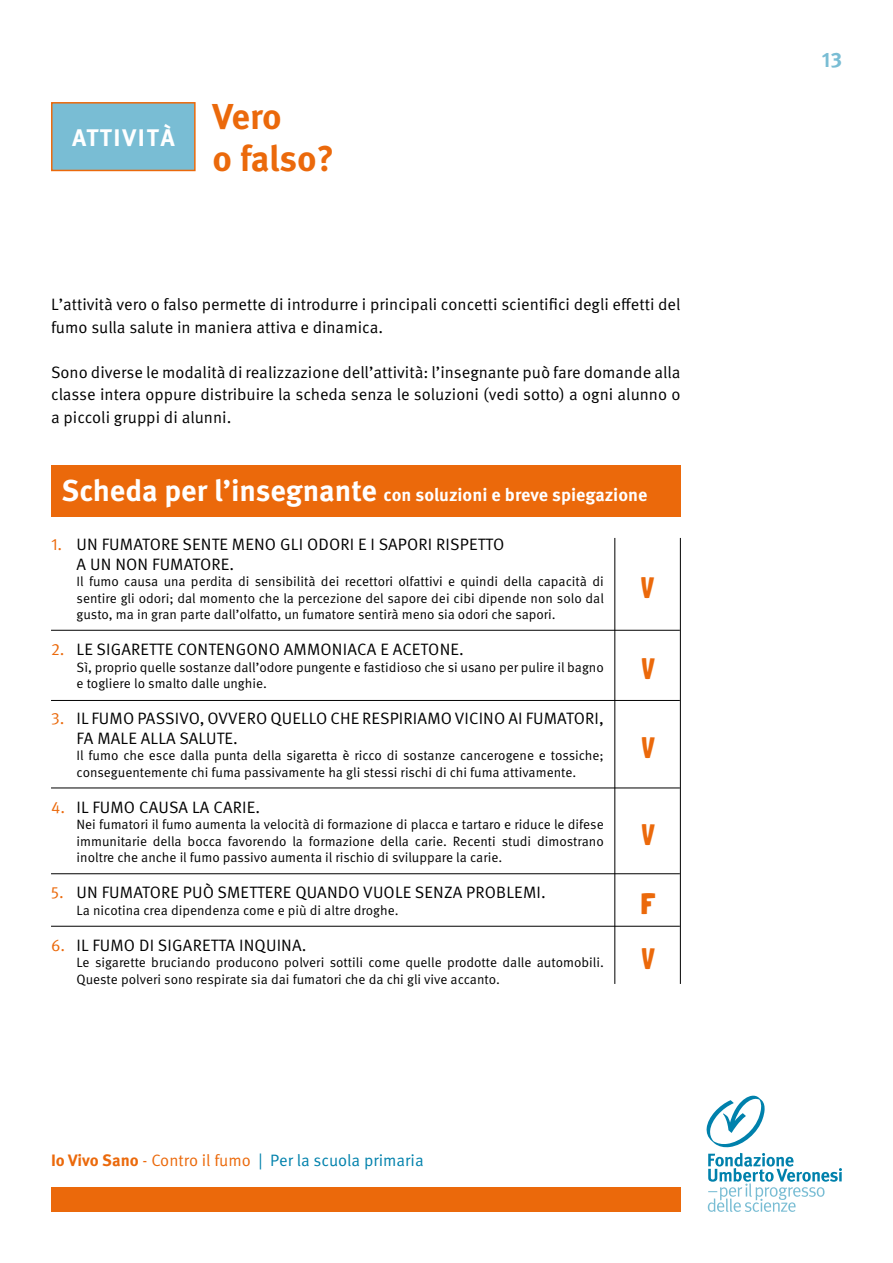
<style>
.page{position:relative;width:893px;height:1263px;background:#fff}
.page>*{position:absolute;margin:0;border:0;box-sizing:border-box;transform-origin:0 0}
.t1{font:700 36px/42px "Meta Pro";letter-spacing:-.01em;color:#eb690b}
.t2{font:30px/54.9px "Londrina Solid";color:#eb690b}
.t3{font:700 24px "Meta Pro";letter-spacing:.07em;color:#fff}
.t4{font:700 21px "Meta Pro";color:#79bdd4}
.t5{font:700 18px "Meta Pro";color:#fff}
.t6{font:16.5px/22.5px "Meta Pro";letter-spacing:.01em;color:#000}
.t7{font:16.5px "Meta Pro";letter-spacing:-.005em;color:#0081ac}
.t8{font:13.5px/16.5px "Meta Pro";color:#000}
.s1{font-size:30px}
.s2{color:#eb690b}
.s3{font-weight:700;color:#eb690b}
</style>
<div class="page">
<svg style="left:707px;top:1096px;width:135px;height:116px"></svg>
<div style="left:51px;top:1187px;width:629px;height:25px;background:#eb690b"></div>
<div style="left:51px;top:466px;width:630px;height:51px;background:#eb690b"></div>
<hr style="left:614px;top:538px;width:1px;height:446px;background:#000">
<hr style="left:51px;top:700px;width:629px;height:1px;background:#000">
<hr style="left:51px;top:630px;width:629px;height:1px;background:#000">
<hr style="left:51px;top:787px;width:629px;height:1px;background:#000">
<hr style="left:51px;top:873px;width:629px;height:1px;background:#000">
<hr style="left:51px;top:926px;width:629px;height:1px;background:#000">
<hr style="left:680px;top:538px;width:1px;height:446px;background:#000">
<div style="left:51px;top:102px;width:145px;height:69px;background:#79bdd4;border:2px solid #eb690b"></div>
<h3 class="t3" style="left:72px;top:122px;width:104px">ATTIVITÀ</h3>
<h1 class="t1" style="left:213px;top:97px;width:123px">Vero<br>o falso?</h1>
<p class="t6" style="left:51px;top:294px;width:631px">L’attività vero o falso permette di introdurre i principali concetti scientifici degli effetti del fumo sulla salute in maniera attiva e dinamica.</p>
<p class="t6" style="left:51px;top:361px;width:631px;text-align:justify">Sono diverse le modalità di realizzazione dell’attività: l’insegnante può fare domande alla classe intera oppure distribuire la scheda senza le soluzioni (vedi sotto) a ogni alunno o a piccoli gruppi di alunni.</p>
<h3 class="t5" style="left:62px;top:483px;width:587px"><span class="s1">Scheda per l’insegnante</span> con soluzioni e breve spiegazione</h3>
<p class="t6" style="left:77px;top:535px;width:429px;line-height:19.5px;text-indent:-26px"><span class="s2">1.</span> UN FUMATORE SENTE MENO GLI ODORI E I SAPORI RISPETTO<br>A UN NON FUMATORE.</p>
<p class="t8" style="left:77px;top:574px;width:529px;text-align:justify">Il fumo causa una perdita di sensibilità dei recettori olfattivi e quindi della capacità di sentire gli odori; dal momento che la percezione del sapore dei cibi dipende non solo dal gusto, ma in gran parte dall’olfatto, un fumatore sentirà meno sia odori che sapori.</p>
<p class="t6" style="left:51px;top:639px;width:414px"><span class="s2">2.</span> LE SIGARETTE CONTENGONO AMMONIACA E ACETONE.</p>
<p class="t8" style="left:77px;top:659px;width:529px">Sì, proprio quelle sostanze dall’odore pungente e fastidioso che si usano per pulire il bagno e togliere lo smalto dalle unghie.</p>
<p class="t6" style="left:77px;top:709px;width:529px;line-height:19.5px;text-indent:-26px"><span class="s2">3.</span> IL FUMO PASSIVO, OVVERO QUELLO CHE RESPIRIAMO VICINO AI FUMATORI,<br>FA MALE ALLA SALUTE.</p>
<p class="t8" style="left:77px;top:748px;width:529px">Il fumo che esce dalla punta della sigaretta è ricco di sostanze cancerogene e tossiche; conseguentemente chi fuma passivamente ha gli stessi rischi di chi fuma attivamente.</p>
<p class="t6" style="left:51px;top:796px;width:211px"><span class="s2">4.</span> IL FUMO CAUSA LA CARIE.</p>
<p class="t8" style="left:77px;top:817px;width:529px;text-align:justify">Nei fumatori il fumo aumenta la velocità di formazione di placca e tartaro e riduce le difese immunitarie della bocca favorendo la formazione della carie. Recenti studi dimostrano inoltre che anche il fumo passivo aumenta il rischio di sviluppare la carie.</p>
<p class="t6" style="left:51px;top:882px;width:496px"><span class="s2">5.</span> UN FUMATORE PUÒ SMETTERE QUANDO VUOLE SENZA PROBLEMI.</p>
<p class="t8" style="left:77px;top:902px;width:324px">La nicotina crea dipendenza come e più di altre droghe.</p>
<p class="t6" style="left:51px;top:934px;width:257px"><span class="s2">6.</span> IL FUMO DI SIGARETTA INQUINA.</p>
<p class="t8" style="left:77px;top:955px;width:529px">Le sigarette bruciando producono polveri sottili come quelle prodotte dalle automobili.<br>Queste polveri sono respirate sia dai fumatori che da chi gli vive accanto.</p>
<h2 class="t2" style="left:641px;top:560px;width:15px">V</h2>
<h2 class="t2" style="left:641px;top:641px;width:15px">V</h2>
<h2 class="t2" style="left:641px;top:720px;width:15px">V</h2>
<h2 class="t2" style="left:641px;top:807px;width:15px">V</h2>
<h2 class="t2" style="left:640px;top:875px;width:16px">F<br>V</h2>
<p class="t7" style="left:51px;top:1150px;width:374px"><span class="s3">Io Vivo Sano</span> <span class="s2">- Contro il fumo</span> | Per la scuola primaria</p>
<h3 class="t4" style="left:822px;top:46px;width:22px">13</h3>
</div>
